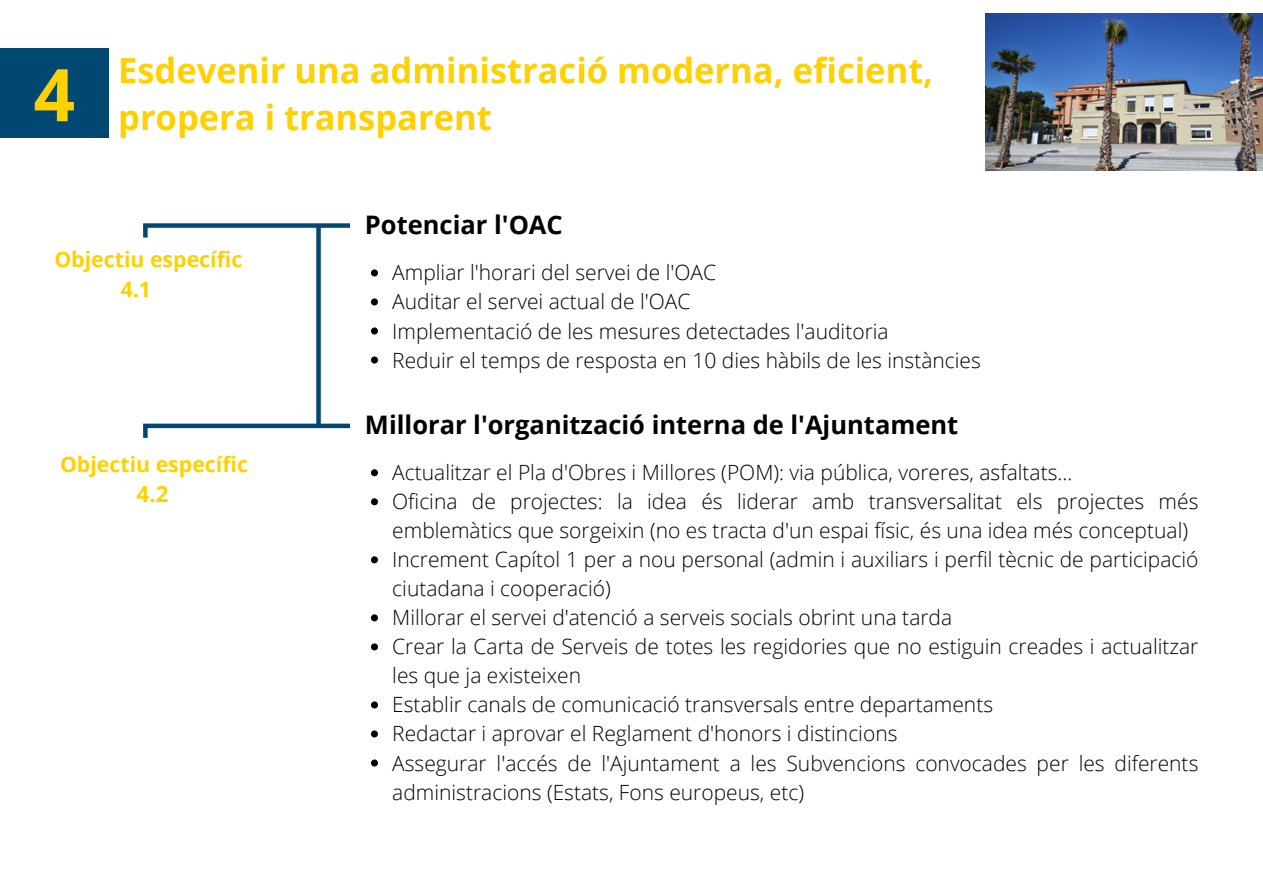
<style>
.page{position:relative;width:1263px;height:894px;background:#fff}
.page>*{position:absolute;margin:0;border:0;box-sizing:border-box;transform-origin:0 0}
.t1{font:700 72.75px "Open Sans";color:#ffd002}
.t2{font:700 34.5px/47.2px "Open Sans";color:#ffd002}
.t3{font:700 25.5px "Open Sans";color:#000}
.t4{font:700 22.35px "Open Sans";color:#ffd002}
.t5{font:700 21.3px/29.2px "Open Sans";color:#ffd002}
.t6{font:300 21px/29px "Open Sans";color:#000}
</style>
<div class="page">
<div style="left:0;top:48px;width:108px;height:90px;background:#004872"></div>
<div style="left:143px;top:223px;width:207px;height:5px;background:#004872"></div>
<div style="left:143px;top:225px;width:5px;height:12px;background:#004872"></div>
<svg style="left:371px;top:269px;width:7px;height:7px"></svg>
<svg style="left:371px;top:298px;width:7px;height:7px"></svg>
<svg style="left:371px;top:327px;width:7px;height:7px"></svg>
<svg style="left:371px;top:356px;width:7px;height:7px"></svg>
<div style="left:143px;top:423px;width:207px;height:5px;background:#004872"></div>
<div style="left:143px;top:426px;width:5px;height:12px;background:#004872"></div>
<div style="left:316px;top:225px;width:5px;height:201px;background:#004872"></div>
<svg style="left:371px;top:469px;width:7px;height:7px"></svg>
<svg style="left:371px;top:498px;width:7px;height:7px"></svg>
<svg style="left:371px;top:556px;width:7px;height:7px"></svg>
<svg style="left:371px;top:614px;width:7px;height:7px"></svg>
<svg style="left:371px;top:643px;width:7px;height:7px"></svg>
<svg style="left:371px;top:701px;width:7px;height:7px"></svg>
<svg style="left:371px;top:730px;width:7px;height:7px"></svg>
<svg style="left:371px;top:759px;width:7px;height:7px"></svg>
<img style="left:985px;top:14px;width:278px;height:156px">
<h1 class="t1" style="left:33px;top:43px;width:43px">4</h1>
<p class="t2" style="left:118px;top:46px;width:817px">Esdevenir una administració moderna, eficient, propera i transparent</p>
<p class="t5" style="left:121px;top:244px;width:123px;text-indent:-66px">Objectiu específic<br>4.1</p>
<p class="t5" style="left:60px;top:448px;width:190px">Objectiu específic</p>
<p class="t4" style="left:137px;top:478px;width:33px">4.2</p>
<p class="t3" style="left:365px;top:207px;width:199px">Potenciar l'OAC</p>
<p class="t6" style="left:392px;top:258px;width:325px">Ampliar l'horari del servei de l'OAC</p>
<h3 class="t6" style="left:392px;top:287px;width:300px">Auditar el servei actual de l'OAC</h3>
<p class="t6" style="left:392px;top:316px;width:498px">Implementació de les mesures detectades l'auditoria</p>
<p class="t6" style="left:392px;top:345px;width:590px">Reduir el temps de resposta en 10 dies hàbils de les instàncies</p>
<h3 class="t3" style="left:365px;top:407px;width:595px">Millorar l'organització interna de l'Ajuntament</h3>
<h2 class="t6" style="left:392px;top:457px;width:682px">Actualitzar el Pla d'Obres i Millores (POM): via pública, voreres, asfaltats...</h2>
<p class="t6" style="left:392px;top:486px;width:808px">Oficina de projectes: la idea és liderar amb transversalitat els projectes més emblemàtics que sorgeixin (no es tracta d'un espai físic, és una idea més conceptual)</p>
<p class="t6" style="left:392px;top:544px;width:808px">Increment Capítol 1 per a nou personal (admin i auxiliars i perfil tècnic de participació ciutadana i cooperació)</p>
<p class="t6" style="left:392px;top:602px;width:561px">Millorar el servei d'atenció a serveis socials obrint una tarda</p>
<p class="t6" style="left:392px;top:631px;width:808px">Crear la Carta de Serveis de totes les regidories que no estiguin creades i actualitzar les que ja existeixen</p>
<h2 class="t6" style="left:392px;top:689px;width:602px">Establir canals de comunicació transversals entre departaments</h2>
<p class="t6" style="left:392px;top:718px;width:507px">Redactar i aprovar el Reglament d'honors i distincions</p>
<p class="t6" style="left:392px;top:747px;width:808px">Assegurar l'accés de l'Ajuntament a les Subvencions convocades per les diferents administracions (Estats, Fons europeus, etc)</p>
</div>
